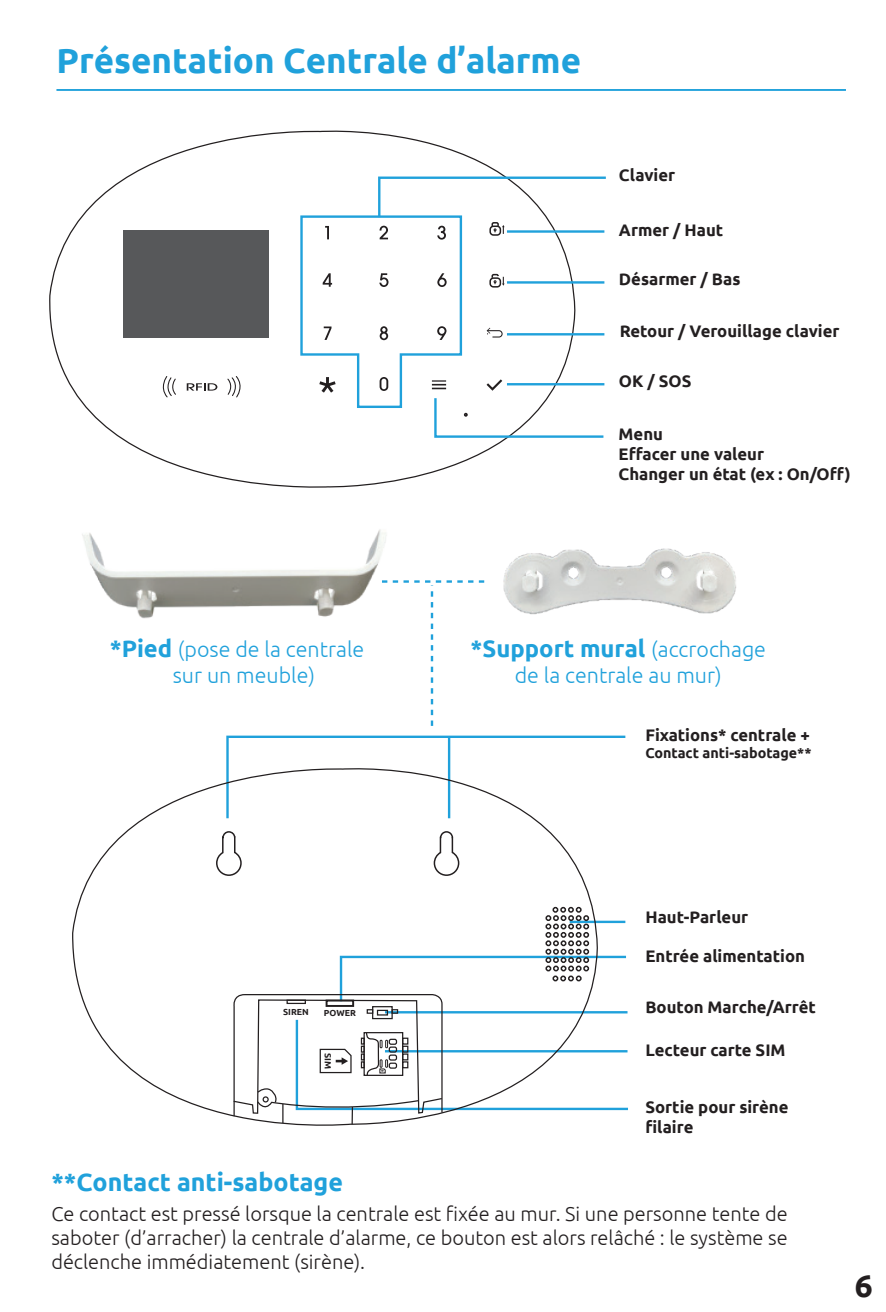
<style>
.page{position:relative;width:886px;height:1312px;background:#fff}
.page>*{position:absolute;margin:0;border:0;box-sizing:border-box;transform-origin:0 0}
.t1{font:700 35px "Ubuntu";color:#20a1db}
.t2{font:700 31.75px "Ubuntu";color:#231f20}
.t3{font:700 25px "Ubuntu";color:#20a1db}
.t4{font:700 23.75px "Ubuntu";color:#20a1db}
.t5{font:300 21.5px/25.8px "Ubuntu";color:#20a1db}
.t6{font:300 20px/24px "Ubuntu";color:#231f20;text-align:justify}
.t7{font:700 16.75px/20px "Ubuntu";color:#231f20}
.t8{font:700 14.25px "Ubuntu";color:#231f20}
.t9{font:700 9px "Ubuntu";color:#231f20}
.t10{font:700 8.75px "Ubuntu";color:#231f20}
.s1{font-weight:700;font-size:23.75px}
.s2{font-weight:300;font-size:21.5px}
</style>
<div class="page">
<hr style="left:56px;top:89px;width:790px;height:2px;background:#20a1db">
<svg style="left:226px;top:735px;width:400px;height:18px"></svg>
<hr style="left:448px;top:736px;width:2px;height:82px;background:#20a1db">
<img style="left:82px;top:529px;width:655px;height:90px">
<svg style="left:382px;top:580px;width:106px;height:145px"></svg>
<svg style="left:49px;top:130px;width:457px;height:358px"></svg>
<svg style="left:187px;top:383px;width:30px;height:7px"></svg>
<svg style="left:159px;top:375px;width:18px;height:23px"></svg>
<svg style="left:226px;top:375px;width:18px;height:23px"></svg>
<div style="left:123px;top:230px;width:146px;height:107px;background:#57585a"></div>
<svg style="left:299px;top:175px;width:307px;height:264px"></svg>
<svg style="left:598px;top:920px;width:30px;height:191px"></svg>
<svg style="left:72px;top:753px;width:526px;height:373px"></svg>
<h1 class="t1" style="left:56px;top:40px;width:526px">Présentation Centrale d’alarme</h1>
<p class="t7" style="left:619px;top:165px;width:58px">Clavier</p>
<p class="t7" style="left:619px;top:220px;width:106px">Armer / Haut</p>
<p class="t7" style="left:619px;top:268px;width:123px">Désarmer / Bas</p>
<p class="t7" style="left:620px;top:321px;width:221px">Retour / Verouillage clavier</p>
<p class="t7" style="left:619px;top:371px;width:74px">OK / SOS</p>
<p class="t7" style="left:618px;top:424px;width:234px">Menu<br>Effacer une valeur<br>Changer un état (ex : On/Off)</p>
<p class="t5" style="left:173px;top:636px;width:193px;text-indent:-63px"><span class="s1">*Pied</span> (pose de la centrale sur un meuble)</p>
<h3 class="t4" style="left:470px;top:634px;width:297px">*Support mural <span class="s2">(accrochage</span></h3>
<p class="t5" style="left:515px;top:661px;width:209px">de la centrale au mur)</p>
<p class="t10" style="left:283px;top:1006px;width:27px">SIREN</p>
<p class="t10" style="left:324px;top:1007px;width:34px">POWER</p>
<p class="t9" style="left:333px;top:1052px;width:18px;rotate:90deg">SIM</p>
<p class="t7" style="left:645px;top:724px;width:166px">Fixations* centrale +</p>
<p class="t8" style="left:645px;top:744px;width:168px">Contact anti-sabotage**</p>
<p class="t7" style="left:645px;top:906px;width:104px">Haut-Parleur</p>
<p class="t7" style="left:645px;top:945px;width:161px">Entrée alimentation</p>
<p class="t7" style="left:645px;top:996px;width:172px">Bouton Marche/Arrêt</p>
<p class="t7" style="left:645px;top:1039px;width:142px">Lecteur carte SIM</p>
<p class="t7" style="left:645px;top:1096px;width:145px">Sortie pour sirène filaire</p>
<h3 class="t3" style="left:51px;top:1167px;width:293px">**Contact anti-sabotage</h3>
<p class="t6" style="left:51px;top:1200px;width:738px">Ce contact est pressé lorsque la centrale est fixée au mur. Si une personne tente de saboter (d’arracher) la centrale d’alarme, ce bouton est alors relâché : le système se déclenche immédiatement (sirène).</p>
<h2 class="t2" style="left:855px;top:1266px;width:20px">6</h2>
</div>
